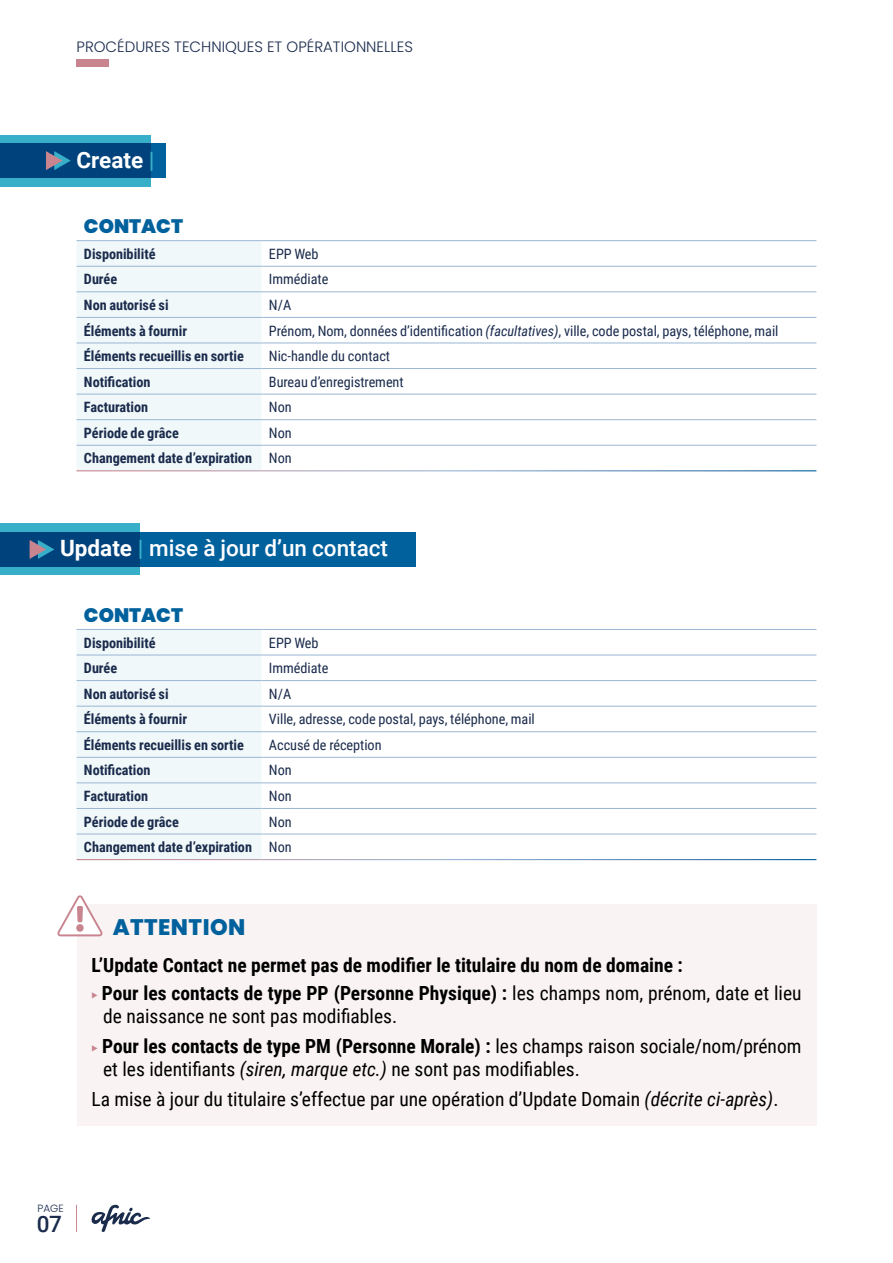
<style>
.page{position:relative;width:893px;height:1263px;background:#fff}
.page>*{position:absolute;margin:0;border:0;box-sizing:border-box;transform-origin:0 0}
.t1{font:500 22.5px "Roboto";color:#fff}
.t2{font:800 22.5px "Poppins";letter-spacing:.02em;color:#00619d}
.t3{font:700 22.5px "Roboto";color:#fff}
.t4{font:500 22.5px "Roboto";color:#1a2b4c}
.t5{font:19.5px/23.4px "Roboto Condensed";color:#000}
.t6{font:700 19.5px "Roboto Condensed";color:#000}
.t7{font:900 19.5px "Poppins";color:#00619d}
.t8{font:300 15px "Poppins";color:#1a2b4c}
.t9{font:700 14.25px/25.5px "Roboto Condensed";color:#1a2b4c;text-align:right}
.t10{font:14.25px "Roboto Condensed";color:#1a2b4c}
.t11{font:300 10.5px "Poppins";color:#1a2b4c}
.s1{font-weight:500;color:#37afc8}
.s2{font-style:italic}
.s3{font-weight:400}
.s4{font-weight:700}
.s5{color:#37afc8}
.s6{color:#c88590}
</style>
<div class="page">
<div style="left:0;top:523px;width:140px;height:52px;background:#37afc8"></div>
<div style="left:0;top:135px;width:151px;height:52px;background:#37afc8"></div>
<svg style="left:91px;top:1205px;width:59px;height:27px"></svg>
<svg style="left:76px;top:1205px;width:1px;height:27px"></svg>
<div style="left:77px;top:60px;width:32px;height:7px;background:#c88590"></div>
<svg style="left:0;top:143px;width:166px;height:35px;background:#00457e"></svg>
<div style="left:77px;top:241px;width:184px;height:229px;background:#f1f8fa"></div>
<hr style="left:77px;top:240px;width:184px;height:1px;background:#99b6d4">
<hr style="left:261px;top:240px;width:555px;height:1px;background:#99b6d4">
<hr style="left:77px;top:266px;width:184px;height:1px;background:#99b6d4">
<hr style="left:77px;top:292px;width:184px;height:1px;background:#99b6d4">
<hr style="left:77px;top:317px;width:184px;height:1px;background:#99b6d4">
<hr style="left:77px;top:343px;width:184px;height:1px;background:#99b6d4">
<hr style="left:77px;top:368px;width:184px;height:1px;background:#99b6d4">
<hr style="left:77px;top:394px;width:184px;height:1px;background:#99b6d4">
<hr style="left:77px;top:419px;width:184px;height:1px;background:#99b6d4">
<hr style="left:261px;top:266px;width:555px;height:1px;background:#99b6d4">
<hr style="left:261px;top:292px;width:555px;height:1px;background:#99b6d4">
<hr style="left:261px;top:317px;width:555px;height:1px;background:#99b6d4">
<hr style="left:261px;top:343px;width:555px;height:1px;background:#99b6d4">
<hr style="left:261px;top:368px;width:555px;height:1px;background:#99b6d4">
<hr style="left:261px;top:394px;width:555px;height:1px;background:#99b6d4">
<hr style="left:261px;top:419px;width:555px;height:1px;background:#99b6d4">
<hr style="left:77px;top:445px;width:184px;height:1px;background:#99b6d4">
<hr style="left:261px;top:445px;width:555px;height:1px;background:#99b6d4">
<svg style="left:46px;top:151px;width:25px;height:19px"></svg>
<svg style="left:0;top:532px;width:416px;height:35px;background:#005792"></svg>
<div style="left:77px;top:630px;width:184px;height:229px;background:#f1f8fa"></div>
<hr style="left:77px;top:629px;width:184px;height:1px;background:#99b6d4">
<hr style="left:261px;top:629px;width:555px;height:1px;background:#99b6d4">
<hr style="left:77px;top:655px;width:184px;height:1px;background:#99b6d4">
<hr style="left:77px;top:680px;width:184px;height:1px;background:#99b6d4">
<hr style="left:77px;top:706px;width:184px;height:1px;background:#99b6d4">
<hr style="left:77px;top:731px;width:184px;height:1px;background:#99b6d4">
<hr style="left:77px;top:757px;width:184px;height:1px;background:#99b6d4">
<hr style="left:77px;top:783px;width:184px;height:1px;background:#99b6d4">
<hr style="left:77px;top:808px;width:184px;height:1px;background:#99b6d4">
<hr style="left:261px;top:655px;width:555px;height:1px;background:#99b6d4">
<hr style="left:261px;top:680px;width:555px;height:1px;background:#99b6d4">
<hr style="left:261px;top:706px;width:555px;height:1px;background:#99b6d4">
<hr style="left:261px;top:731px;width:555px;height:1px;background:#99b6d4">
<hr style="left:261px;top:757px;width:555px;height:1px;background:#99b6d4">
<hr style="left:261px;top:783px;width:555px;height:1px;background:#99b6d4">
<hr style="left:261px;top:808px;width:555px;height:1px;background:#99b6d4">
<hr style="left:77px;top:834px;width:184px;height:1px;background:#99b6d4">
<hr style="left:261px;top:834px;width:555px;height:1px;background:#99b6d4">
<svg style="left:30px;top:540px;width:24px;height:19px"></svg>
<div style="left:77px;top:904px;width:739px;height:220px;background:#faf3f4"></div>
<div style="left:77px;top:1078px;width:739px;height:48px;background:#faf3f4"></div>
<svg style="left:57px;top:895px;width:46px;height:41px"></svg>
<div style="left:76px;top:924px;width:8px;height:8px;background:#c88590;border-radius:50%"></div>
<p class="t8" style="left:77px;top:38px;width:338px">PROCÉDURES TECHNIQUES ET OPÉRATIONNELLES</p>
<p class="t3" style="left:77px;top:144px;width:80px">Create <span class="s1">|</span></p>
<p class="t7" style="left:84px;top:215px;width:101px">CONTACT</p>
<p class="t9" style="left:84px;top:240px;width:73px">Disponibilité</p>
<p class="t10" style="left:269px;top:244px;width:51px">EPP Web</p>
<p class="t9" style="left:84px;top:266px;width:35px">Durée</p>
<p class="t10" style="left:269px;top:269px;width:61px">Immédiate</p>
<p class="t9" style="left:84px;top:292px;width:86px">Non autorisé si</p>
<p class="t10" style="left:269px;top:295px;width:24px">N/A</p>
<p class="t9" style="left:84px;top:317px;width:105px">Éléments à fournir</p>
<p class="t10" style="left:269px;top:320px;width:511px">Prénom, Nom, données d’identification <span class="s2">(facultatives)</span>, ville, code postal, pays, téléphone, mail</p>
<p class="t9" style="left:84px;top:343px;width:162px">Éléments recueillis en sortie</p>
<p class="t10" style="left:269px;top:346px;width:123px">Nic-handle du contact</p>
<p class="t9" style="left:84px;top:368px;width:68px">Notification</p>
<p class="t10" style="left:269px;top:372px;width:136px">Bureau d’enregistrement</p>
<p class="t9" style="left:84px;top:394px;width:66px">Facturation</p>
<p class="t10" style="left:269px;top:397px;width:24px">Non</p>
<p class="t9" style="left:84px;top:419px;width:96px">Période de grâce</p>
<p class="t9" style="left:84px;top:419px;width:209px"><span class="s3">Non<br></span>Changement date d’expiration <span class="s3">Non</span></p>
<p class="t1" style="left:60px;top:532px;width:329px"><span class="s4">Update</span> <span class="s5">|</span> mise à jour d’un contact</p>
<p class="t7" style="left:84px;top:604px;width:101px">CONTACT</p>
<p class="t9" style="left:84px;top:629px;width:73px">Disponibilité</p>
<p class="t10" style="left:269px;top:632px;width:51px">EPP Web</p>
<p class="t9" style="left:84px;top:655px;width:35px">Durée</p>
<p class="t10" style="left:269px;top:658px;width:61px">Immédiate</p>
<p class="t9" style="left:84px;top:680px;width:86px">Non autorisé si</p>
<p class="t10" style="left:269px;top:684px;width:24px">N/A</p>
<p class="t9" style="left:84px;top:706px;width:105px">Éléments à fournir</p>
<p class="t10" style="left:269px;top:709px;width:267px">Ville, adresse, code postal, pays, téléphone, mail</p>
<p class="t9" style="left:84px;top:731px;width:162px">Éléments recueillis en sortie</p>
<p class="t10" style="left:269px;top:735px;width:114px">Accusé de réception</p>
<p class="t9" style="left:84px;top:757px;width:68px">Notification</p>
<p class="t10" style="left:269px;top:760px;width:24px">Non</p>
<p class="t9" style="left:84px;top:783px;width:66px">Facturation</p>
<p class="t10" style="left:269px;top:786px;width:24px">Non</p>
<p class="t9" style="left:84px;top:808px;width:96px">Période de grâce</p>
<p class="t9" style="left:84px;top:808px;width:209px"><span class="s3">Non<br></span>Changement date d’expiration <span class="s3">Non</span></p>
<p class="t2" style="left:113px;top:914px;width:134px">ATTENTION</p>
<p class="t6" style="left:91px;top:951px;width:593px">L’Update Contact ne permet pas de modifier le titulaire du nom de domaine :</p>
<p class="t5" style="left:103px;top:980px;width:700px;text-indent:-12px"><span class="s6">◆</span> <span class="s4">Pour les contacts de type PP (Personne Physique) :</span> les champs nom, prénom, date et lieu de naissance ne sont pas modifiables.</p>
<p class="t5" style="left:103px;top:1033px;width:700px;text-indent:-12px"><span class="s6">◆</span> <span class="s4">Pour les contacts de type PM (Personne Morale) :</span> les champs raison sociale/nom/prénom et les identifiants <span class="s2">(siren, marque etc.)</span> ne sont pas modifiables.</p>
<p class="t5" style="left:91px;top:1086px;width:689px">La mise à jour du titulaire s’effectue par une opération d’Update Domain <span class="s2">(décrite ci-après)</span>.</p>
<p class="t11" style="left:37px;top:1202px;width:28px">PAGE</p>
<p class="t4" style="left:37px;top:1208px;width:27px">07</p>
</div>
